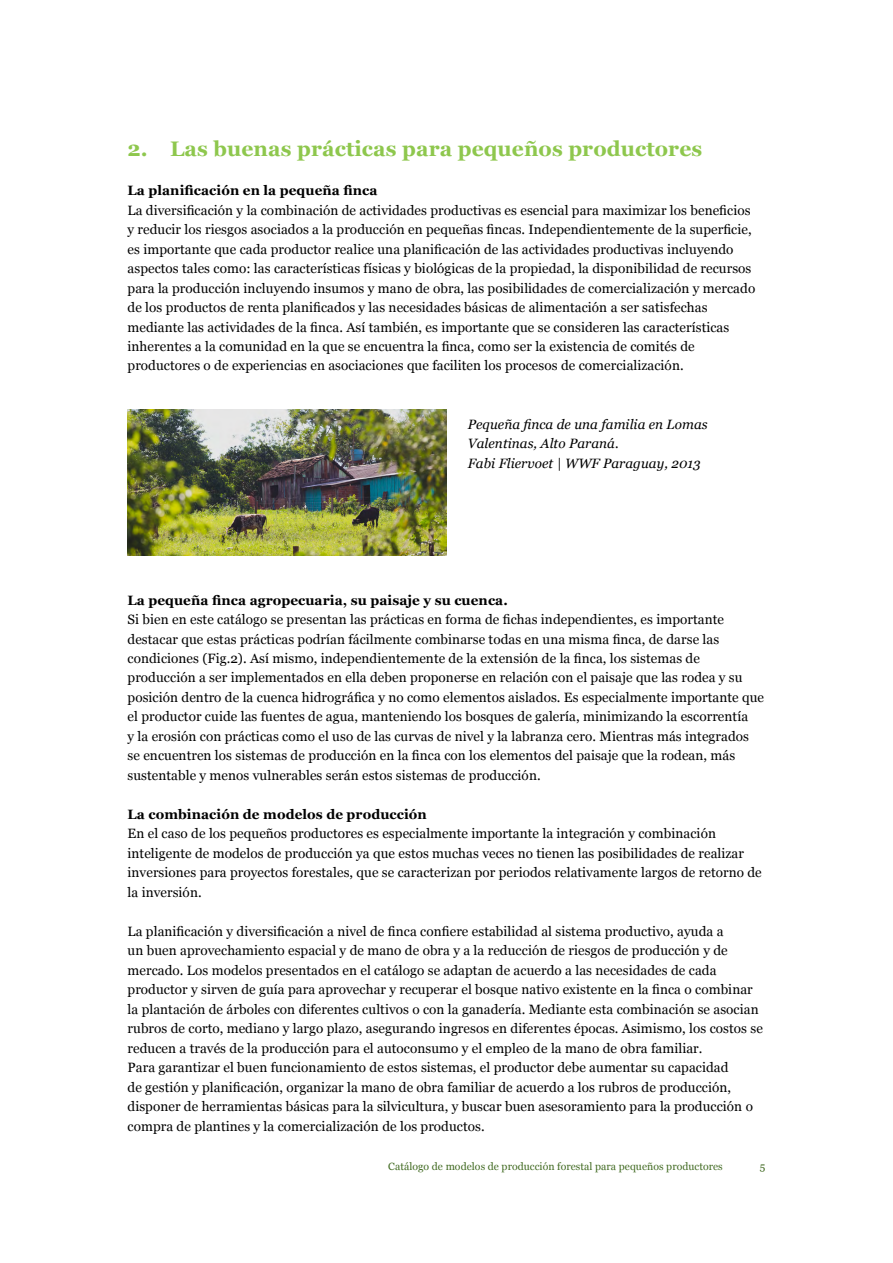
<style>
.page{position:relative;width:893px;height:1263px;background:#fff}
.page>*{position:absolute;margin:0;border:0;box-sizing:border-box;transform-origin:0 0}
.t1{font:700 21px "Georgia";letter-spacing:.005em;color:#8ec74d}
.t2{font:13.5px/19.5px "Georgia";letter-spacing:.005em;color:#000}
.t3{font:700 13.5px "Georgia";letter-spacing:.005em;color:#000}
.t4{font:italic 13.5px/19.5px "Georgia";letter-spacing:.005em;color:#000}
.t5{font:10.5px "Georgia";letter-spacing:.005em;color:#426b23}
</style>
<div class="page">
<img style="left:128px;top:410px;width:318px;height:145px">
<h1 class="t1" style="left:128px;top:135px;width:576px">2. Las buenas prácticas para pequeños productores</h1>
<p class="t3" style="left:128px;top:182px;width:251px">La planificación en la pequeña finca</p>
<p class="t2" style="left:128px;top:200px;width:629px">La diversificación y la combinación de actividades productivas es esencial para maximizar los beneficios y reducir los riesgos asociados a la producción en pequeñas fincas. Independientemente de la superficie, es importante que cada productor realice una planificación de las actividades productivas incluyendo aspectos tales como: las características físicas y biológicas de la propiedad, la disponibilidad de recursos para la producción incluyendo insumos y mano de obra, las posibilidades de comercialización y mercado de los productos de renta planificados y las necesidades básicas de alimentación a ser satisfechas mediante las actividades de la finca. Así también, es importante que se consideren las características inherentes a la comunidad en la que se encuentra la finca, como ser la existencia de comités de productores o de experiencias en asociaciones que faciliten los procesos de comercialización.</p>
<p class="t4" style="left:468px;top:415px;width:241px">Pequeña finca de una familia en Lomas<br>Valentinas, Alto Paraná.<br>Fabi Fliervoet | WWF Paraguay, 2013</p>
<p class="t3" style="left:128px;top:591px;width:382px">La pequeña finca agropecuaria, su paisaje y su cuenca.</p>
<p class="t2" style="left:128px;top:610px;width:638px">Si bien en este catálogo se presentan las prácticas en forma de fichas independientes, es importante destacar que estas prácticas podrían fácilmente combinarse todas en una misma finca, de darse las condiciones (Fig.2). Así mismo, independientemente de la extensión de la finca, los sistemas de producción a ser implementados en ella deben proponerse en relación con el paisaje que las rodea y su posición dentro de la cuenca hidrográfica y no como elementos aislados. Es especialmente importante que el productor cuide las fuentes de agua, manteniendo los bosques de galería, minimizando la escorrentía<br>y la erosión con prácticas como el uso de las curvas de nivel y la labranza cero. Mientras más integrados se encuentren los sistemas de producción en la finca con los elementos del paisaje que la rodean, más sustentable y menos vulnerables serán estos sistemas de producción.</p>
<p class="t3" style="left:128px;top:806px;width:301px">La combinación de modelos de producción</p>
<p class="t2" style="left:128px;top:824px;width:636px">En el caso de los pequeños productores es especialmente importante la integración y combinación inteligente de modelos de producción ya que estos muchas veces no tienen las posibilidades de realizar inversiones para proyectos forestales, que se caracterizan por periodos relativamente largos de retorno de la inversión.</p>
<p class="t2" style="left:128px;top:922px;width:637px">La planificación y diversificación a nivel de finca confiere estabilidad al sistema productivo, ayuda a<br>un buen aprovechamiento espacial y de mano de obra y a la reducción de riesgos de producción y de mercado. Los modelos presentados en el catálogo se adaptan de acuerdo a las necesidades de cada productor y sirven de guía para aprovechar y recuperar el bosque nativo existente en la finca o combinar la plantación de árboles con diferentes cultivos o con la ganadería. Mediante esta combinación se asocian rubros de corto, mediano y largo plazo, asegurando ingresos en diferentes épocas. Asimismo, los costos se reducen a través de la producción para el autoconsumo y el empleo de la mano de obra familiar.<br>Para garantizar el buen funcionamiento de estos sistemas, el productor debe aumentar su capacidad<br>de gestión y planificación, organizar la mano de obra familiar de acuerdo a los rubros de producción, disponer de herramientas básicas para la silvicultura, y buscar buen asesoramiento para la producción o compra de plantines y la comercialización de los productos.</p>
<p class="t5" style="left:388px;top:1160px;width:336px">Catálogo de modelos de producción forestal para pequeños productores</p>
<p class="t5" style="left:760px;top:1160px;width:7px">5</p>
</div>
